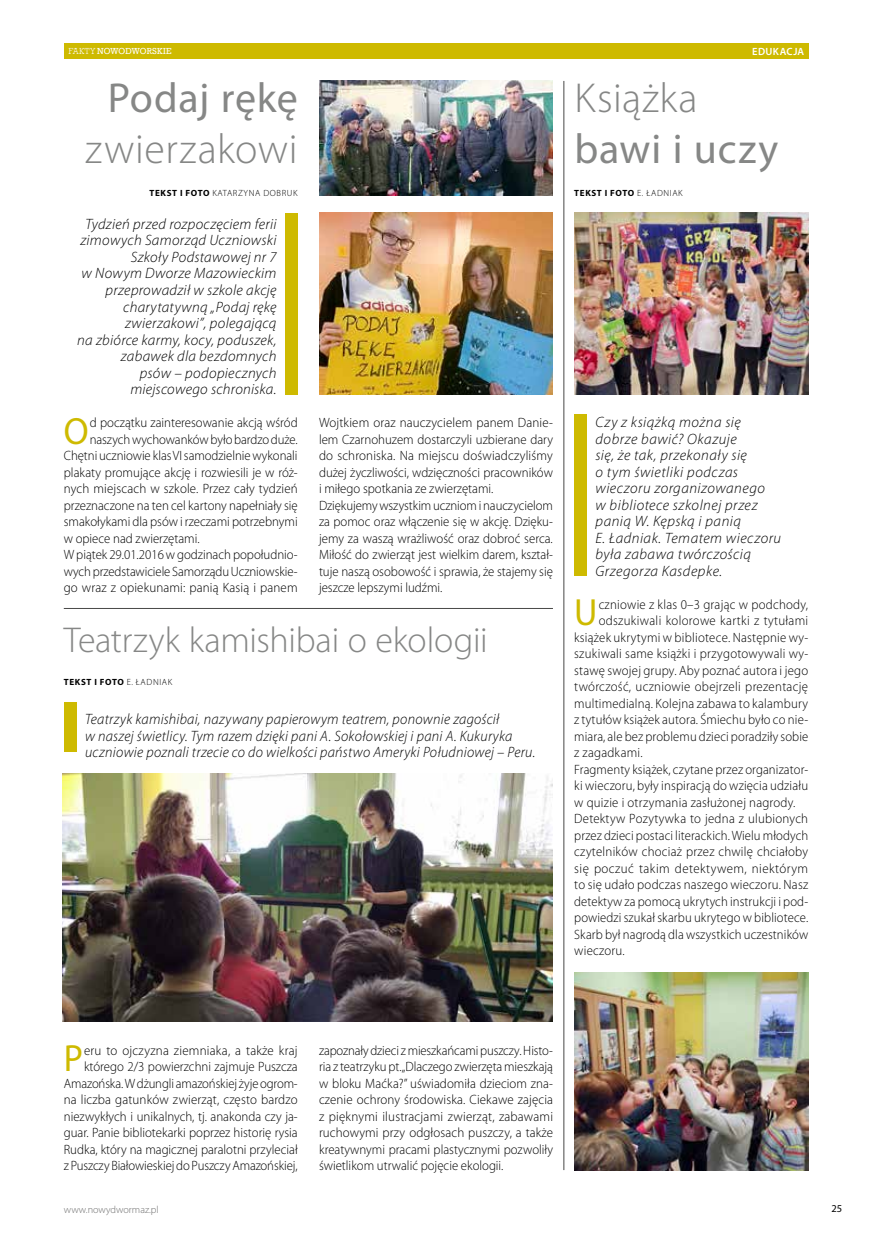
<style>
.page{position:relative;width:872px;height:1234px;background:#fff}
.page>*{position:absolute;margin:0;border:0;box-sizing:border-box;transform-origin:0 0}
.t1{font:42px "Myriad Pro";letter-spacing:.02em;color:#868786}
.t2{font:300 42px "Myriad Pro";letter-spacing:.015em;color:#868786}
.t3{font:37.95px "Myriad Pro";color:#ceba00;scale:.95 1}
.t4{font:300 36px "Myriad Pro";letter-spacing:-.01em;color:#868786}
.t5{font:italic 300 15px/16.5px "Myriad Pro";letter-spacing:.02em;color:#000;text-align:right}
.t6{font:italic 300 15px/16.5px "Myriad Pro";letter-spacing:.02em;color:#000;scale:.96 1}
.t7{font:300 13.5px/16.5px "Myriad Pro";letter-spacing:.01em;color:#000;scale:.96 1}
.t8{font:300 13.5px "Myriad Pro";letter-spacing:.01em;color:#000;scale:.95 1}
.t9{font:300 13.5px/16.5px "Myriad Pro";letter-spacing:.01em;color:#000;text-align:justify;scale:.94 1}
.t10{font:300 13.5px "Myriad Pro";letter-spacing:.035em;color:#000;scale:.96 1}
.t11{font:600 10.5px "Myriad Pro";letter-spacing:.035em;color:#fff}
.t12{font:10.5px "Myriad Pro";color:#000}
.t13{font:300 10.2px "Myriad Pro";color:#6e6e6e}
.t14{font:700 9px "Myriad Pro";letter-spacing:.07em;color:#000}
.t15{font:300 9px "Myriad Pro";letter-spacing:.07em;color:#000}
.t16{font:8.85px "Geo Slab 712 Md EU";letter-spacing:.015em;color:#fff}
.s1{font-family:"Geo Slab 712 Lt EU"}
.s2{font-weight:700}
.s3{font-weight:300}
</style>
<div class="page">
<div style="left:64px;top:43px;width:744px;height:15px;background:#ceba00"></div>
<div style="left:285px;top:213px;width:13px;height:181px;background:#ceba00"></div>
<div style="left:574px;top:414px;width:13px;height:161px;background:#ceba00"></div>
<div style="left:64px;top:701px;width:13px;height:50px;background:#ceba00"></div>
<img style="left:319px;top:80px;width:234px;height:116px">
<img style="left:63px;top:773px;width:490px;height:248px">
<img style="left:574px;top:212px;width:234px;height:182px">
<img style="left:574px;top:972px;width:234px;height:197px">
<img style="left:319px;top:212px;width:234px;height:182px">
<hr style="left:64px;top:608px;width:489px;height:1px;background:#484847">
<hr style="left:563px;top:81px;width:1px;height:1088px;background:#484847">
<p class="t16" style="left:68px;top:45px;width:105px"><span class="s1">FAKTY</span> NOWODWORSKIE</p>
<p class="t11" style="left:752px;top:44px;width:54px">EDUKACJA</p>
<h1 class="t1" style="left:108px;top:72px;width:192px">Podaj rękę</h1>
<h1 class="t2" style="left:85px;top:126px;width:214px">zwierzakowi</h1>
<h1 class="t2" style="left:574px;top:75px;width:125px">Książka</h1>
<h1 class="t1" style="left:574px;top:123px;width:205px">bawi i uczy</h1>
<p class="t15" style="left:150px;top:188px;width:149px"><span class="s2">TEKST I FOTO</span> KATARZYNA DOBRUK</p>
<p class="t14" style="left:574px;top:187px;width:110px">TEKST I FOTO <span class="s3">E. ŁADNIAK</span></p>
<p class="t5" style="left:77px;top:215px;width:201px">Tydzień przed rozpoczęciem ferii zimowych Samorząd Uczniowski<br>Szkoły Podstawowej nr 7<br>w Nowym Dworze Mazowieckim przeprowadził w szkole akcję charytatywną „Podaj rękę zwierzakowi”, polegającą<br>na zbiórce karmy, kocy, poduszek, zabawek dla bezdomnych<br>psów – podopiecznych miejscowego schroniska.</p>
<h2 class="t3" style="left:64px;top:407px;width:28px">O</h2>
<p class="t8" style="left:90px;top:415px;width:220px">d początku zainteresowanie akcją wśród</p>
<p class="t9" style="left:90px;top:431px;width:223px">naszych wychowanków było bardzo duże.</p>
<p class="t8" style="left:64px;top:448px;width:247px">Chętni uczniowie klas VI samodzielnie wykonali</p>
<p class="t8" style="left:64px;top:464px;width:248px">plakaty promujące akcję i rozwiesili je w róż-</p>
<p class="t7" style="left:64px;top:480px;width:245px">nych miejscach w szkole. Przez cały tydzień</p>
<p class="t8" style="left:64px;top:497px;width:248px">przeznaczone na ten cel kartony napełniały się</p>
<p class="t8" style="left:64px;top:514px;width:248px">smakołykami dla psów i rzeczami potrzebnymi</p>
<p class="t8" style="left:64px;top:530px;width:144px">w opiece nad zwierzętami.</p>
<p class="t8" style="left:64px;top:547px;width:248px">W piątek 29.01.2016 w godzinach popołudnio-</p>
<p class="t9" style="left:64px;top:563px;width:250px">wych przedstawiciele Samorządu Uczniowskie-</p>
<p class="t7" style="left:64px;top:579px;width:245px">go wraz z opiekunami: panią Kasią i panem</p>
<p class="t7" style="left:319px;top:414px;width:245px">Wojtkiem oraz nauczycielem panem Danie&shy;lem Czarnohuzem dostarczyli uzbierane dary do schroniska. Na miejscu doświadczyliśmy dużej życzliwości, wdzięczności pracowników i miłego spotkania ze zwierzętami.<br>Dziękujemy wszystkim uczniom i nauczycielom za pomoc oraz włączenie się w akcję. Dzięku&shy;jemy za waszą wrażliwość oraz dobroć serca.<br>Miłość do zwierząt jest wielkim darem, kształ&shy;tuje naszą osobowość i sprawia, że stajemy się jeszcze lepszymi ludźmi.</p>
<h3 class="t4" style="left:64px;top:620px;width:425px">Teatrzyk kamishibai o ekologii</h3>
<p class="t14" style="left:64px;top:676px;width:110px">TEKST I FOTO <span class="s3">E. ŁADNIAK</span></p>
<p class="t6" style="left:85px;top:710px;width:470px">Teatrzyk kamishibai, nazywany papierowym teatrem, ponownie zagościł<br>w naszej świetlicy. Tym razem dzięki pani A. Sokołowskiej i pani A. Kukuryka uczniowie poznali trzecie co do wielkości państwo Ameryki Południowej – Peru.</p>
<p class="t5" style="left:595px;top:413px;width:187px;text-align:left">Czy z książką można się dobrze bawić? Okazuje<br>się, że tak, przekonały się<br>o tym świetliki podczas wieczoru zorganizowanego<br>w bibliotece szkolnej przez panią W. Kępską i panią<br>E. Ładniak. Tematem wieczoru była zabawa twórczością<br>Grzegorza Kasdepke.</p>
<h2 class="t3" style="left:574px;top:589px;width:26px">U</h2>
<p class="t8" style="left:598px;top:596px;width:222px">czniowie z klas 0–3 grając w podchody,</p>
<p class="t8" style="left:598px;top:613px;width:222px">odszukiwali kolorowe kartki z tytułami</p>
<p class="t8" style="left:574px;top:629px;width:248px">książek ukrytymi w bibliotece. Następnie wy-</p>
<p class="t8" style="left:574px;top:646px;width:248px">szukiwali same książki i przygotowywali wy-</p>
<p class="t8" style="left:574px;top:662px;width:248px">stawę swojej grupy. Aby poznać autora i jego</p>
<p class="t8" style="left:574px;top:679px;width:248px">twórczość, uczniowie obejrzeli prezentację</p>
<p class="t8" style="left:574px;top:695px;width:248px">multimedialną. Kolejna zabawa to kalambury</p>
<p class="t9" style="left:574px;top:711px;width:250px">z tytułów książek autora. Śmiechu było co nie-</p>
<p class="t9" style="left:574px;top:728px;width:250px">miara, ale bez problemu dzieci poradziły sobie</p>
<p class="t8" style="left:574px;top:745px;width:74px">z zagadkami.</p>
<p class="t9" style="left:574px;top:761px;width:250px">Fragmenty książek, czytane przez organizator-</p>
<p class="t8" style="left:574px;top:778px;width:248px">ki wieczoru, były inspiracją do wzięcia udziału</p>
<p class="t8" style="left:574px;top:794px;width:234px">w quizie i otrzymania zasłużonej nagrody.</p>
<p class="t8" style="left:574px;top:811px;width:248px">Detektyw Pozytywka to jedna z ulubionych</p>
<p class="t9" style="left:574px;top:827px;width:250px">przez dzieci postaci literackich. Wielu młodych</p>
<p class="t8" style="left:574px;top:844px;width:248px">czytelników chociaż przez chwilę chciałoby</p>
<p class="t10" style="left:574px;top:860px;width:245px">się poczuć takim detektywem, niektórym</p>
<p class="t8" style="left:574px;top:877px;width:248px">to się udało podczas naszego wieczoru. Nasz</p>
<p class="t9" style="left:574px;top:893px;width:250px">detektyw za pomocą ukrytych instrukcji i pod-</p>
<p class="t9" style="left:574px;top:909px;width:250px">powiedzi szukał skarbu ukrytego w bibliotece.</p>
<p class="t9" style="left:574px;top:926px;width:250px">Skarb był nagrodą dla wszystkich uczestników</p>
<p class="t8" style="left:574px;top:943px;width:55px">wieczoru.</p>
<p class="t7" style="left:64px;top:1041px;width:245px;text-align:right">eru to ojczyzna ziemniaka, a także kraj którego 2/3 powierzchni zajmuje Puszcza Amazońska. W dżungli amazońskiej żyje ogrom&shy;na liczba gatunków zwierząt, często bardzo niezwykłych i unikalnych, tj. anakonda czy ja&shy;guar. Panie bibliotekarki poprzez historię rysia Rudka, który na magicznej paralotni przyleciał z Puszczy Białowieskiej do Puszczy Amazońskiej,</p>
<p class="t9" style="left:319px;top:1041px;width:250px">zapoznały dzieci z mieszkańcami puszczy. Histo&shy;ria z teatrzyku pt. „Dlaczego zwierzęta mieszkają w bloku Maćka?” uświadomiła dzieciom zna&shy;czenie ochrony środowiska. Ciekawe zajęcia z pięknymi ilustracjami zwierząt, zabawami ruchowymi przy odgłosach puszczy, a także kreatywnymi pracami plastycznymi pozwoliły świetlikom utrwalić pojęcie ekologii.</p>
<h2 class="t3" style="left:64px;top:1034px;width:22px">P</h2>
<p class="t13" style="left:64px;top:1203px;width:96px">www.nowydwormaz.pl</p>
<p class="t12" style="left:831px;top:1201px;width:12px">25</p>
</div>
